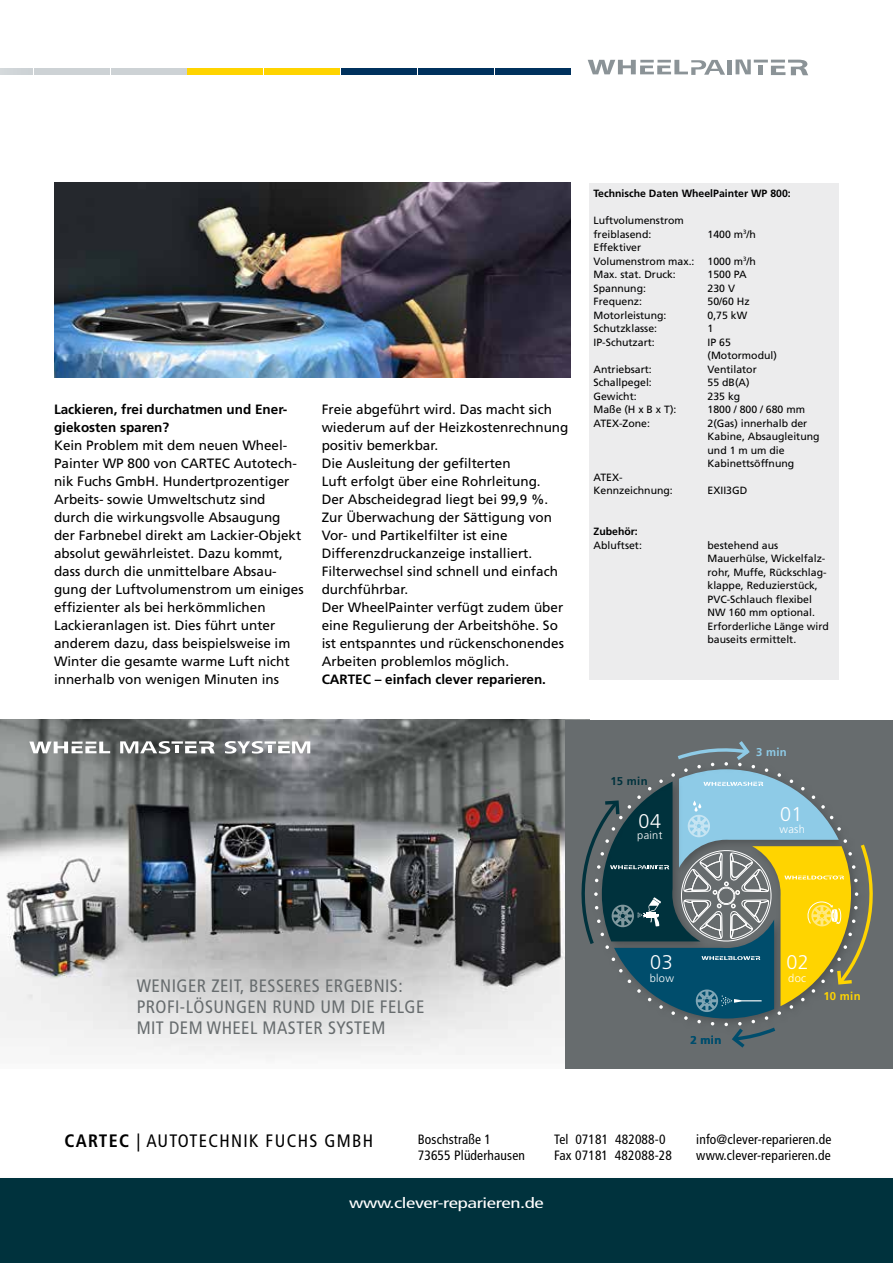
<style>
.page{position:relative;width:893px;height:1263px;background:#fff}
.page>*{position:absolute;margin:0;border:0;box-sizing:border-box;transform-origin:0 0}
.t1{font:300 19.8px "Frutiger";letter-spacing:.025em;color:#fff}
.t2{font:condensed 18px/21px "Frutiger";letter-spacing:.025em;color:#676c6e}
.t3{font:condensed 18px "Frutiger";letter-spacing:.075em;color:#000}
.t4{font:condensed 14.7px "Frutiger";letter-spacing:-.02em;color:#fff;scale:1.43 1}
.t5{font:13.5px/18px "Frutiger";color:#000}
.t6{font:condensed 13.5px/16.5px "Frutiger";letter-spacing:.01em;color:#000}
.t7{font:700 13.5px/18px "Frutiger";color:#000}
.t8{font:700 11.25px "Frutiger";color:#ffd400}
.t9{font:700 11.25px "Frutiger";color:#00323d}
.t10{font:700 11.25px "Frutiger";color:#8ecbe7}
.t11{font:700 11.25px "Frutiger";color:#004d6c}
.t12{font:300 11.1px "Frutiger";letter-spacing:.025em;color:#fff}
.t13{font:10.5px/13.5px "Frutiger";color:#000}
.t14{font:700 10.5px "Frutiger";color:#000}
.s1{font-weight:700}
</style>
<div class="page">
<div style="left:418px;top:68px;width:75px;height:6px;background:#00315d"></div>
<div style="left:495px;top:68px;width:75px;height:6px;background:#00315d"></div>
<div style="left:342px;top:68px;width:75px;height:6px;background:#00315d"></div>
<div style="left:111px;top:68px;width:75px;height:6px;background:#cdd2d5"></div>
<div style="left:265px;top:68px;width:75px;height:6px;background:#ffd400"></div>
<div style="left:188px;top:68px;width:75px;height:6px;background:#ffd400"></div>
<div style="left:0;top:68px;width:32px;height:6px;background:#d0d5d8"></div>
<div style="left:34px;top:68px;width:75px;height:6px;background:#cdd2d5"></div>
<div style="left:0;top:1178px;width:893px;height:85px;background:#00323d"></div>
<svg style="left:588px;top:60px;width:137px;height:15px"></svg>
<div style="left:727px;top:60px;width:5px;height:14px;background:#8b9397"></div>
<svg style="left:736px;top:60px;width:72px;height:15px"></svg>
<img style="left:54px;top:183px;width:516px;height:194px">
<div style="left:589px;top:183px;width:250px;height:496px;background:#ececed"></div>
<img style="left:0;top:720px;width:565px;height:339px">
<div style="left:565px;top:720px;width:328px;height:349px;background:#676c6e"></div>
<svg style="left:29px;top:741px;width:81px;height:12px"></svg>
<svg style="left:120px;top:741px;width:95px;height:12px"></svg>
<svg style="left:225px;top:741px;width:85px;height:12px"></svg>
<svg style="left:581px;top:741px;width:292px;height:307px"></svg>
<p class="t7" style="left:54px;top:400px;width:235px">Lackieren, frei durchatmen und Ener&shy;giekosten sparen?</p>
<p class="t5" style="left:54px;top:436px;width:251px">Kein Problem mit dem neuen Wheel-Painter WP 800 von CARTEC Autotech&shy;nik Fuchs GmbH. Hundertprozentiger Arbeits- sowie Umweltschutz sind durch die wirkungsvolle Absaugung der Farbnebel direkt am Lackier-Objekt absolut gewährleistet. Dazu kommt, dass durch die unmittelbare Absau&shy;gung der Luftvolumenstrom um einiges effizienter als bei herkömmlichen Lackieranlagen ist. Dies führt unter anderem dazu, dass beispielsweise im Winter die gesamte warme Luft nicht innerhalb von wenigen Minuten ins</p>
<p class="t5" style="left:322px;top:400px;width:248px">Freie abgeführt wird. Das macht sich wiederum auf der Heizkostenrechnung positiv bemerkbar.<br>Die Ausleitung der gefilterten<br>Luft erfolgt über eine Rohrleitung.<br>Der Abscheidegrad liegt bei 99,9 %.<br>Zur Überwachung der Sättigung von Vor- und Partikelfilter ist eine Differenzdruckanzeige installiert.<br>Filterwechsel sind schnell und einfach durchführbar.<br>Der WheelPainter verfügt zudem über eine Regulierung der Arbeitshöhe. So ist entspanntes und rückenschonendes Arbeiten problemlos möglich.</p>
<p class="t7" style="left:322px;top:670px;width:226px">CARTEC – einfach clever reparieren.</p>
<p class="t14" style="left:594px;top:188px;width:199px">Technische Daten WheelPainter WP 800:</p>
<p class="t13" style="left:594px;top:214px;width:92px">Luftvolumenstrom freiblasend:</p>
<p class="t13" style="left:708px;top:227px;width:50px">1400 m<sup>3</sup>/h</p>
<p class="t13" style="left:594px;top:241px;width:164px">Effektiver<br>Volumenstrom max.: 1000 m<sup>3</sup>/h<br>Max. stat. Druck:</p>
<p class="t13" style="left:708px;top:268px;width:41px">1500 PA</p>
<p class="t13" style="left:594px;top:281px;width:54px">Spannung:</p>
<p class="t13" style="left:708px;top:281px;width:29px">230 V</p>
<p class="t13" style="left:594px;top:295px;width:50px">Frequenz:</p>
<p class="t13" style="left:708px;top:295px;width:44px">50/60 Hz</p>
<p class="t13" style="left:594px;top:308px;width:74px">Motorleistung:</p>
<p class="t13" style="left:708px;top:308px;width:41px">0,75 kW</p>
<p class="t13" style="left:594px;top:322px;width:65px">Schutzklasse:</p>
<p class="t13" style="left:708px;top:322px;width:7px">1</p>
<p class="t13" style="left:594px;top:335px;width:63px">IP-Schutzart:</p>
<p class="t13" style="left:708px;top:335px;width:71px">IP 65 (Motormodul)</p>
<p class="t13" style="left:594px;top:362px;width:60px">Antriebsart:</p>
<p class="t13" style="left:708px;top:362px;width:51px">Ventilator</p>
<p class="t13" style="left:594px;top:376px;width:60px">Schallpegel:</p>
<p class="t13" style="left:708px;top:376px;width:44px">55 dB(A)</p>
<p class="t13" style="left:594px;top:389px;width:45px">Gewicht:</p>
<p class="t13" style="left:708px;top:389px;width:34px">235 kg</p>
<p class="t13" style="left:594px;top:403px;width:84px">Maße (H x B x T):</p>
<p class="t13" style="left:708px;top:403px;width:99px">1800 / 800 / 680 mm</p>
<p class="t13" style="left:594px;top:416px;width:58px">ATEX-Zone:</p>
<p class="t13" style="left:708px;top:416px;width:114px">2(Gas) innerhalb der<br>Kabine, Absaugleitung und 1 m um die<br>Kabinettsöffnung</p>
<p class="t13" style="left:594px;top:470px;width:81px">ATEX-<br>Kennzeichnung:</p>
<p class="t13" style="left:708px;top:484px;width:41px">EXII3GD</p>
<p class="t14" style="left:594px;top:525px;width:46px">Zubehör:</p>
<p class="t13" style="left:594px;top:538px;width:50px">Abluftset:</p>
<p class="t13" style="left:708px;top:538px;width:123px">bestehend aus<br>Mauerhülse, Wickelfalz&shy;rohr, Muffe, Rückschlag&shy;klappe, Reduzierstück,<br>PVC-Schlauch flexibel<br>NW 160 mm optional.<br>Erforderliche Länge wird bauseits ermittelt.</p>
<p class="t9" style="left:610px;top:774px;width:39px">15 min</p>
<h1 class="t1" style="left:638px;top:810px;width:24px">04</h1>
<p class="t12" style="left:637px;top:829px;width:27px">paint</p>
<p class="t10" style="left:756px;top:746px;width:32px">3 min</p>
<h1 class="t1" style="left:780px;top:803px;width:24px">01</h1>
<p class="t12" style="left:780px;top:823px;width:27px">wash</p>
<h2 class="t2" style="left:137px;top:975px;width:289px">WENIGER ZEIT, BESSERES ERGEBNIS:<br>PROFI-LÖSUNGEN RUND UM DIE FELGE<br>MIT DEM WHEEL MASTER SYSTEM</h2>
<h1 class="t1" style="left:650px;top:951px;width:24px">03</h1>
<h1 class="t1" style="left:786px;top:951px;width:24px">02</h1>
<p class="t12" style="left:650px;top:971px;width:26px">blow</p>
<p class="t12" style="left:788px;top:972px;width:19px">doc</p>
<p class="t11" style="left:691px;top:1033px;width:32px">2 min</p>
<p class="t8" style="left:823px;top:990px;width:39px">10 min</p>
<p class="t6" style="left:418px;top:1131px;width:109px">Boschstraße 1<br>73655 Plüderhausen</p>
<p class="t6" style="left:554px;top:1131px;width:119px">Tel 07181 482088-0<br>Fax 07181 482088-28</p>
<p class="t6" style="left:696px;top:1131px;width:137px">info@clever-reparieren.de www.clever-reparieren.de</p>
<p class="t4" style="left:349px;top:1194px;width:138px">www.clever-reparieren.de</p>
<h2 class="t3" style="left:64px;top:1130px;width:310px"><span class="s1">CARTEC</span> | AUTOTECHNIK FUCHS GMBH</h2>
</div>
